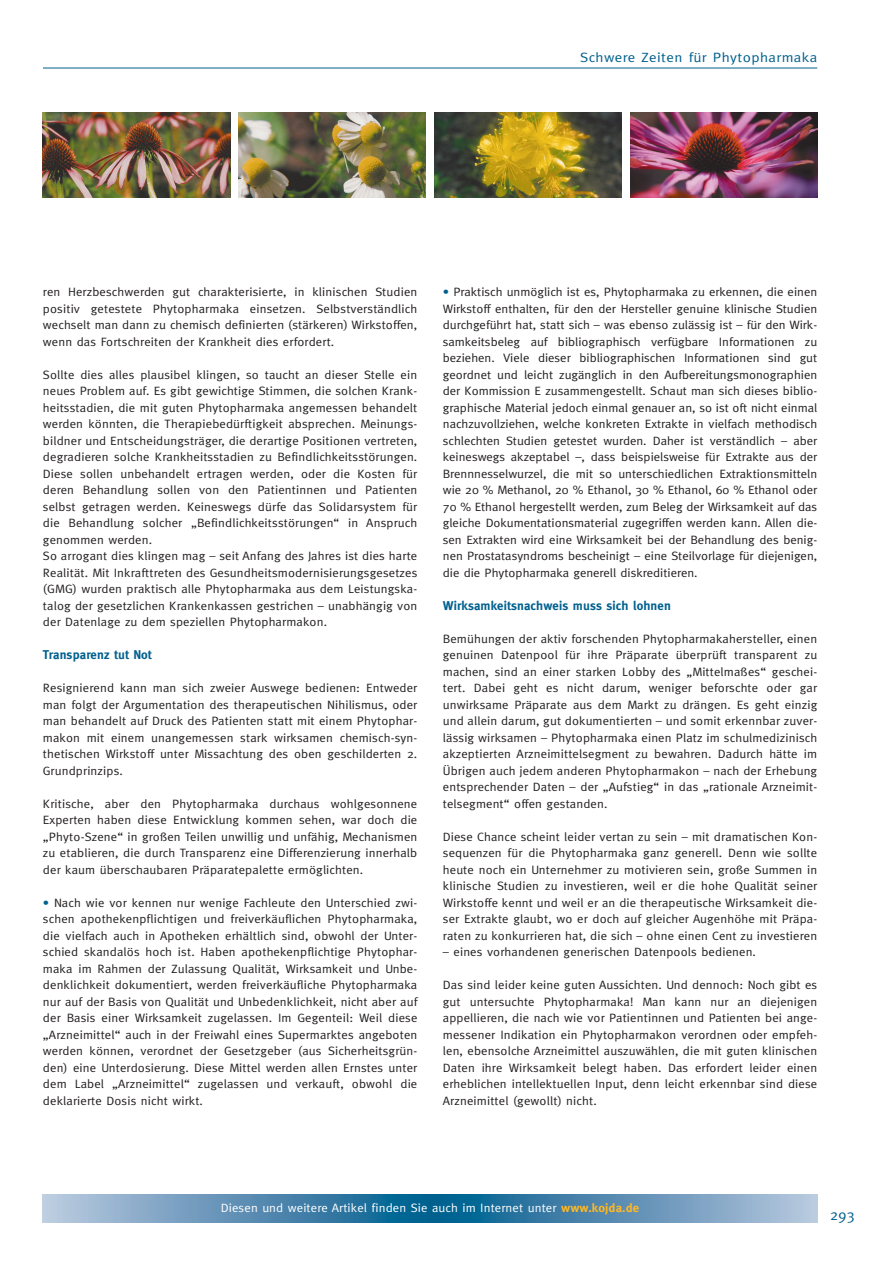
<style>
.page{position:relative;width:893px;height:1263px;background:#fff}
.page>*{position:absolute;margin:0;border:0;box-sizing:border-box;transform-origin:0 0}
.t1{font:15px "Meta";color:#00608e}
.t2{font:13.5px "Meta";letter-spacing:.025em;color:#00608e;scale:1.11 1}
.t3{font:700 12.75px "Meta";letter-spacing:.01em;color:#00608e}
.t4{font:12.15px/16.5px "Meta";letter-spacing:.01em;color:#231f20;text-align:justify;scale:1.05 1}
.t5{font:12.15px "Meta";letter-spacing:.01em;color:#fff;scale:1.05 1}
.s1{color:#00608e}
.s2{font-weight:700;color:#fdb824}
</style>
<div class="page">
<hr style="left:43px;top:68px;width:774px;height:1px;background:#00608e">
<svg style="left:43px;top:1195px;width:774px;height:27px;background:#5c91b5"></svg>
<img style="left:43px;top:112px;width:187px;height:86px">
<img style="left:239px;top:112px;width:187px;height:86px">
<img style="left:434px;top:112px;width:187px;height:86px">
<img style="left:630px;top:112px;width:187px;height:86px">
<p class="t2" style="left:580px;top:52px;width:215px">Schwere Zeiten für Phytopharmaka</p>
<p class="t4" style="left:43px;top:285px;width:358px">ren Herzbeschwerden gut charakterisierte, in klinischen Studien positiv getestete Phytopharmaka einsetzen. Selbstverständlich wechselt man dann zu chemisch definierten (stärkeren) Wirkstoffen, wenn das Fortschreiten der Krankheit dies erfordert.</p>
<p class="t4" style="left:43px;top:367px;width:358px;text-align:left">Sollte dies alles plausibel klingen, so taucht an dieser Stelle ein neues Problem auf. Es gibt gewichtige Stimmen, die solchen Krank&shy;heitsstadien, die mit guten Phytopharmaka angemessen behandelt werden könnten, die Therapiebedürftigkeit absprechen. Meinungs&shy;bildner und Entscheidungsträger, die derartige Positionen vertreten, degradieren solche Krankheitsstadien zu Befindlichkeitsstörungen.<br>Diese sollen unbehandelt ertragen werden, oder die Kosten für deren Behandlung sollen von den Patientinnen und Patienten selbst getragen werden. Keineswegs dürfe das Solidarsystem für die Behandlung solcher „Befindlichkeitsstörungen“ in Anspruch genommen werden.<br>So arrogant dies klingen mag – seit Anfang des Jahres ist dies harte Realität. Mit Inkrafttreten des Gesundheitsmodernisierungsgesetzes (GMG) wurden praktisch alle Phytopharmaka aus dem Leistungska&shy;talog der gesetzlichen Krankenkassen gestrichen – unabhängig von der Datenlage zu dem speziellen Phytopharmakon.</p>
<p class="t3" style="left:43px;top:650px;width:110px">Transparenz tut Not</p>
<p class="t4" style="left:43px;top:681px;width:358px">Resignierend kann man sich zweier Auswege bedienen: Entweder man folgt der Argumentation des therapeutischen Nihilismus, oder man behandelt auf Druck des Patienten statt mit einem Phytophar&shy;makon mit einem unangemessen stark wirksamen chemisch-syn&shy;thetischen Wirkstoff unter Missachtung des oben geschilderten 2.<br>Grundprinzips.</p>
<p class="t4" style="left:43px;top:796px;width:358px">Kritische, aber den Phytopharmaka durchaus wohlgesonnene Experten haben diese Entwicklung kommen sehen, war doch die „Phyto-Szene“ in großen Teilen unwillig und unfähig, Mechanismen zu etablieren, die durch Transparenz eine Differenzierung innerhalb der kaum überschaubaren Präparatepalette ermöglichten.</p>
<p class="t4" style="left:43px;top:895px;width:358px"><span class="s1">•</span> Nach wie vor kennen nur wenige Fachleute den Unterschied zwi&shy;schen apothekenpflichtigen und freiverkäuflichen Phytopharmaka, die vielfach auch in Apotheken erhältlich sind, obwohl der Unter&shy;schied skandalös hoch ist. Haben apothekenpflichtige Phytophar&shy;maka im Rahmen der Zulassung Qualität, Wirksamkeit und Unbe&shy;denklichkeit dokumentiert, werden freiverkäufliche Phytopharmaka nur auf der Basis von Qualität und Unbedenklichkeit, nicht aber auf der Basis einer Wirksamkeit zugelassen. Im Gegenteil: Weil diese „Arzneimittel“ auch in der Freiwahl eines Supermarktes angeboten werden können, verordnet der Gesetzgeber (aus Sicherheitsgrün&shy;den) eine Unterdosierung. Diese Mittel werden allen Ernstes unter dem Label „Arzneimittel“ zugelassen und verkauft, obwohl die deklarierte Dosis nicht wirkt.</p>
<p class="t4" style="left:443px;top:285px;width:358px"><span class="s1">•</span> Praktisch unmöglich ist es, Phytopharmaka zu erkennen, die einen Wirkstoff enthalten, für den der Hersteller genuine klinische Studien durchgeführt hat, statt sich – was ebenso zulässig ist – für den Wirk&shy;samkeitsbeleg auf bibliographisch verfügbare Informationen zu beziehen. Viele dieser bibliographischen Informationen sind gut geordnet und leicht zugänglich in den Aufbereitungsmonographien der Kommission E zusammengestellt. Schaut man sich dieses biblio&shy;graphische Material jedoch einmal genauer an, so ist oft nicht einmal nachzuvollziehen, welche konkreten Extrakte in vielfach methodisch schlechten Studien getestet wurden. Daher ist verständlich – aber keineswegs akzeptabel –, dass beispielsweise für Extrakte aus der Brennnesselwurzel, die mit so unterschiedlichen Extraktionsmitteln wie 20 % Methanol, 20 % Ethanol, 30 % Ethanol, 60 % Ethanol oder 70 % Ethanol hergestellt werden, zum Beleg der Wirksamkeit auf das gleiche Dokumentationsmaterial zugegriffen werden kann. Allen die&shy;sen Extrakten wird eine Wirksamkeit bei der Behandlung des benig&shy;nen Prostatasyndroms bescheinigt – eine Steilvorlage für diejenigen, die die Phytopharmaka generell diskreditieren.</p>
<p class="t3" style="left:443px;top:600px;width:229px">Wirksamkeitsnachweis muss sich lohnen</p>
<p class="t4" style="left:443px;top:631px;width:358px">Bemühungen der aktiv forschenden Phytopharmakahersteller, einen genuinen Datenpool für ihre Präparate überprüft transparent zu machen, sind an einer starken Lobby des „Mittelmaßes“ geschei&shy;tert. Dabei geht es nicht darum, weniger beforschte oder gar unwirksame Präparate aus dem Markt zu drängen. Es geht einzig und allein darum, gut dokumentierten – und somit erkennbar zuver&shy;lässig wirksamen – Phytopharmaka einen Platz im schulmedizinisch akzeptierten Arzneimittelsegment zu bewahren. Dadurch hätte im Übrigen auch jedem anderen Phytopharmakon – nach der Erhebung entsprechender Daten – der „Aufstieg“ in das „rationale Arzneimit&shy;telsegment“ offen gestanden.</p>
<p class="t4" style="left:443px;top:829px;width:358px">Diese Chance scheint leider vertan zu sein – mit dramatischen Kon&shy;sequenzen für die Phytopharmaka ganz generell. Denn wie sollte heute noch ein Unternehmer zu motivieren sein, große Summen in klinische Studien zu investieren, weil er die hohe Qualität seiner Wirkstoffe kennt und weil er an die therapeutische Wirksamkeit die&shy;ser Extrakte glaubt, wo er doch auf gleicher Augenhöhe mit Präpa&shy;raten zu konkurrieren hat, die sich – ohne einen Cent zu investieren</p>
<p class="t4" style="left:443px;top:945px;width:300px">– eines vorhandenen generischen Datenpools bedienen.</p>
<p class="t4" style="left:443px;top:978px;width:358px">Das sind leider keine guten Aussichten. Und dennoch: Noch gibt es gut untersuchte Phytopharmaka! Man kann nur an diejenigen appellieren, die nach wie vor Patientinnen und Patienten bei ange&shy;messener Indikation ein Phytopharmakon verordnen oder empfeh&shy;len, ebensolche Arzneimittel auszuwählen, die mit guten klinischen Daten ihre Wirksamkeit belegt haben. Das erfordert leider einen erheblichen intellektuellen Input, denn leicht erkennbar sind diese Arzneimittel (gewollt) nicht.</p>
<p class="t5" style="left:221px;top:1203px;width:400px">Diesen und weitere Artikel finden Sie auch im Internet unter <span class="s2">www.kojda.de</span></p>
<p class="t1" style="left:830px;top:1209px;width:26px">293</p>
</div>
